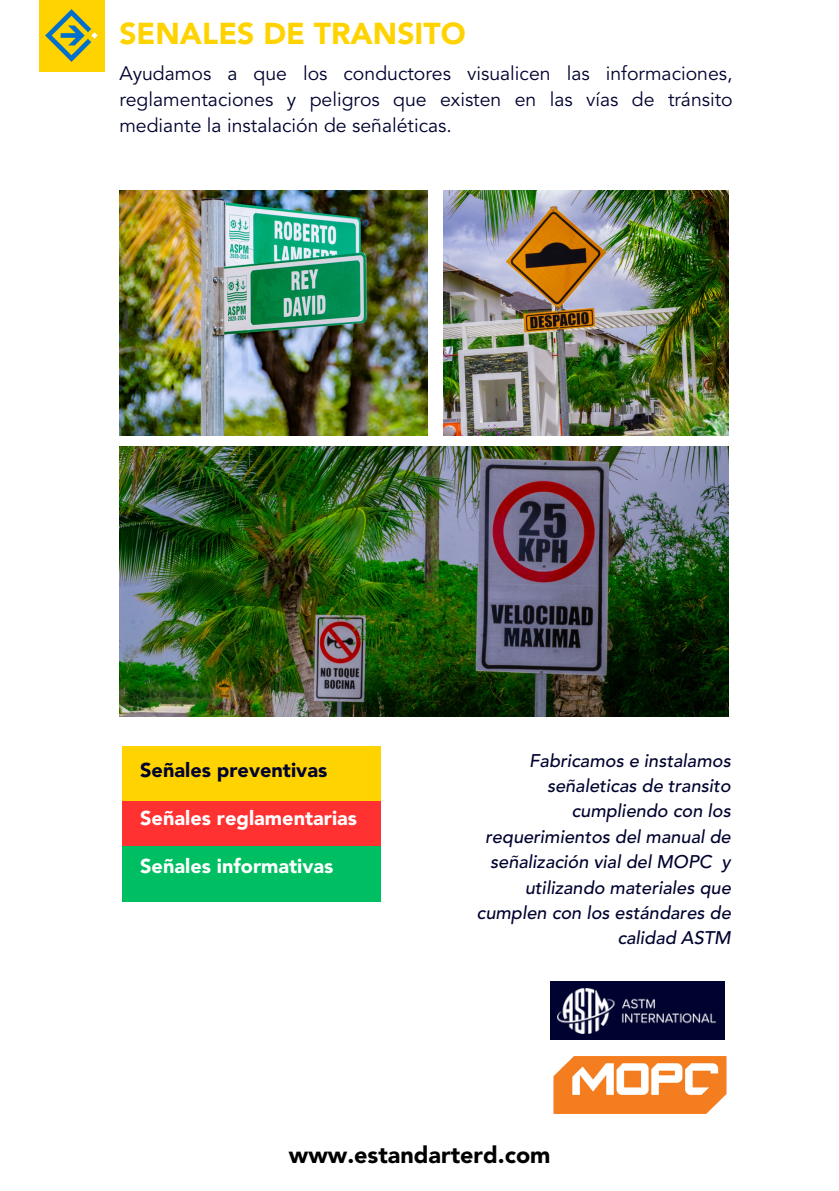
<style>
.page{position:relative;width:839px;height:1191px;background:#fff}
.page>*{position:absolute;margin:0;border:0;box-sizing:border-box;transform-origin:0 0}
.t1{font:900 30px "Avenir LT Pro";color:#ffd300}
.t2{font:900 23.4px "Avenir LT Pro";color:#000}
.t3{font:900 20px "Avenir LT Pro";color:#fff}
.t4{font:900 20px "Avenir LT Pro";color:#00032f}
.t5{font:19.4px/26.2px "Avenir LT Pro";color:#00032f;text-align:justify}
.t6{font:italic 500 18.2px/25.4px "Avenir LT Pro";color:#00032f;text-align:right}
</style>
<div class="page">
<div style="left:39px;top:0;width:65px;height:71px;background:#ffd300"></div>
<div style="left:122px;top:801px;width:259px;height:54px;background:#ff3131"></div>
<div style="left:122px;top:746px;width:259px;height:55px;background:#ffd300"></div>
<div style="left:122px;top:847px;width:259px;height:54px;background:#00bf63"></div>
<img style="left:553px;top:1056px;width:173px;height:57px">
<div style="left:550px;top:982px;width:174px;height:58px;background:#00032f"></div>
<img style="left:557px;top:988px;width:158px;height:46px">
<img style="left:443px;top:191px;width:285px;height:245px">
<img style="left:119px;top:191px;width:308px;height:245px">
<img style="left:119px;top:446px;width:609px;height:271px">
<img style="left:45px;top:9px;width:53px;height:53px">
<h1 class="t1" style="left:119px;top:22px;width:348px">SENALES DE TRANSITO</h1>
<p class="t5" style="left:119px;top:62px;width:615px">Ayudamos a que los conductores visualicen las informaciones, reglamentaciones y peligros que existen en las vías de tránsito mediante la instalación de señaléticas.</p>
<p class="t4" style="left:140px;top:762px;width:188px">Señales preventivas</p>
<p class="t3" style="left:140px;top:810px;width:218px">Señales reglamentarias</p>
<p class="t3" style="left:140px;top:858px;width:195px">Señales informativas</p>
<p class="t6" style="left:476px;top:749px;width:256px">Fabricamos e instalamos señaleticas de transito cumpliendo con los requerimientos del manual de señalización vial del MOPC y utilizando materiales que cumplen con los estándares de calidad ASTM</p>
<p class="t2" style="left:289px;top:1145px;width:263px">www.estandarterd.com</p>
</div>
